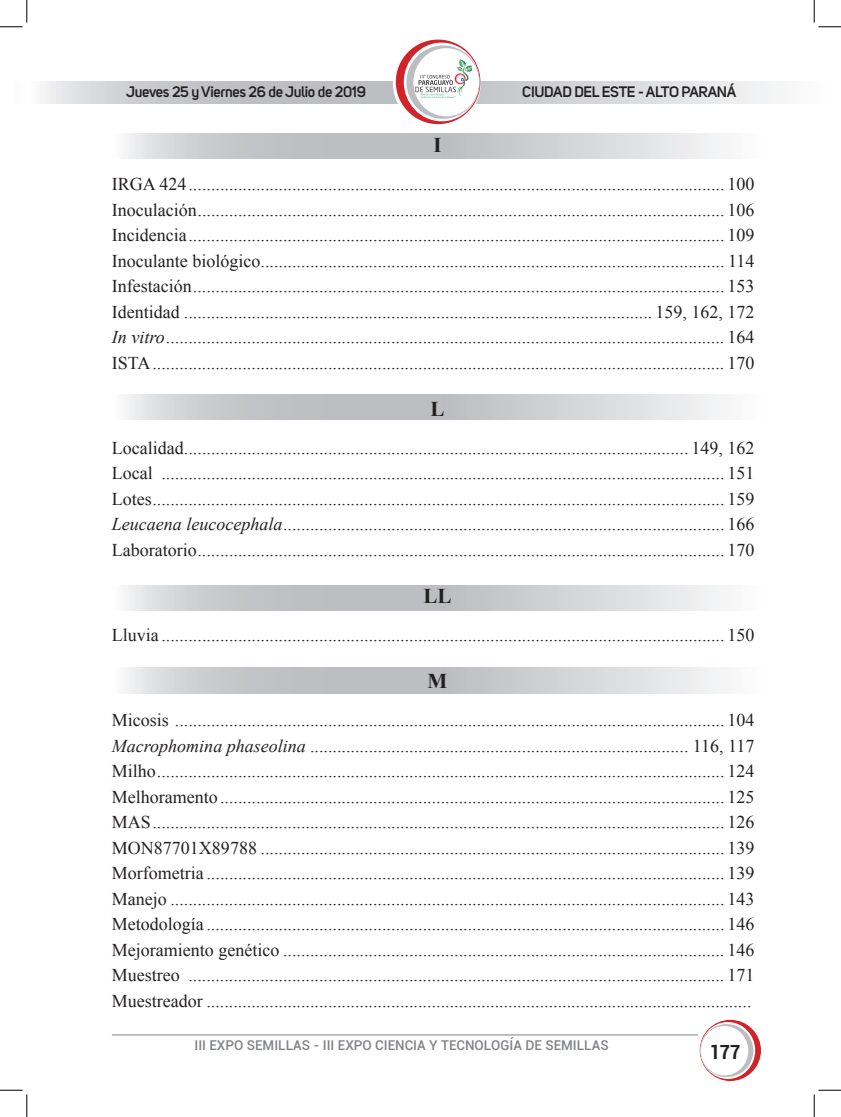
<style>
.page{position:relative;width:841px;height:1117px;background:#fff}
.page>*{position:absolute;margin:0;border:0;box-sizing:border-box;transform-origin:0 0}
.t1{font:700 21px "Times New Roman";color:#231f20}
.t2{font:700 condensed 19.5px "Roboto";color:#231f20}
.t3{font:18px/25.5px "Times New Roman";color:#231f20;text-align:justify}
.t4{font:600 15px "Uni Sans";letter-spacing:-.02em;color:#231f20}
.t5{font:500 13.5px "Roboto";color:#808285}
.s1{font-style:italic}
</style>
<div class="page">
<svg style="left:699px;top:1019px;width:63px;height:64px"></svg>
<svg style="left:699px;top:1019px;width:61px;height:62px"></svg>
<svg style="left:700px;top:1022px;width:54px;height:56px"></svg>
<svg style="left:699px;top:1024px;width:54px;height:53px"></svg>
<div style="left:700px;top:1026px;width:47px;height:49px;background:#fff;border-radius:50%"></div>
<svg style="left:43px;top:81px;width:734px;height:22px;background:#d0d1d3"></svg>
<hr style="left:112px;top:1034px;width:585px;height:1px;background:#808285">
<svg style="left:392px;top:39px;width:88px;height:88px"></svg>
<svg style="left:395px;top:40px;width:85px;height:84px"></svg>
<svg style="left:403px;top:43px;width:76px;height:78px"></svg>
<svg style="left:406px;top:45px;width:73px;height:74px"></svg>
<div style="left:413px;top:48px;width:66px;height:68px;background:#fff;border-radius:50%"></div>
<svg style="left:415px;top:59px;width:57px;height:39px"></svg>
<svg style="left:125px;top:133px;width:598px;height:26px;background:#cecfd1"></svg>
<svg style="left:125px;top:394px;width:598px;height:25px;background:#cecfd1"></svg>
<svg style="left:125px;top:585px;width:598px;height:26px;background:#cecfd1"></svg>
<svg style="left:125px;top:667px;width:598px;height:26px;background:#cecfd1"></svg>
<svg style="left:0;top:0;width:27px;height:27px"></svg>
<svg style="left:0;top:1089px;width:27px;height:27px"></svg>
<svg style="left:813px;top:0;width:27px;height:27px"></svg>
<svg style="left:813px;top:1089px;width:27px;height:27px"></svg>
<p class="t4" style="left:126px;top:83px;width:241px">Jueves 25 y Viernes 26 de Julio de 2019</p>
<p class="t4" style="left:522px;top:83px;width:215px">CIUDAD DEL ESTE - ALTO PARANÁ</p>
<p class="t1" style="left:433px;top:130px;width:10px">I</p>
<p class="t3" style="left:112px;top:171px;width:644px">IRGA 424....................................................................................................................... 100<br>Inoculación..................................................................................................................... 106<br>Incidencia....................................................................................................................... 109<br>Inoculante biológico....................................................................................................... 114<br>Infestación...................................................................................................................... 153<br>Identidad ........................................................................................................ 159, 162, 172<br><span class="s1">In vitro</span>............................................................................................................................ 164<br>ISTA............................................................................................................................... 170</p>
<p class="t1" style="left:430px;top:394px;width:16px">L</p>
<p class="t3" style="left:112px;top:435px;width:644px">Localidad................................................................................................................ 149, 162<br>Local ............................................................................................................................. 151<br>Lotes............................................................................................................................... 159<br><span class="s1">Leucaena leucocephala</span>.................................................................................................. 166<br>Laboratorio..................................................................................................................... 170</p>
<p class="t1" style="left:423px;top:581px;width:30px">LL</p>
<p class="t3" style="left:112px;top:622px;width:643px">Lluvia ............................................................................................................................. 150</p>
<p class="t1" style="left:427px;top:666px;width:21px">M</p>
<p class="t3" style="left:112px;top:707px;width:644px">Micosis .......................................................................................................................... 104<br><span class="s1">Macrophomina phaseolina</span> .................................................................................... 116, 117<br>Milho.............................................................................................................................. 124<br>Melhoramento................................................................................................................ 125<br>MAS............................................................................................................................... 126<br>MON87701X89788 ....................................................................................................... 139<br>Morfometria ................................................................................................................... 139<br>Manejo ........................................................................................................................... 143<br>Metodología ................................................................................................................... 146<br>Mejoramiento genético .................................................................................................. 146<br>Muestreo ....................................................................................................................... 171<br>Muestreador .........................................................................................................................</p>
<p class="t5" style="left:194px;top:1036px;width:414px">III EXPO SEMI LLAS - III EXPO CIENCIA Y TECNOLOGÍA DE SEMI LLAS</p>
<p class="t2" style="left:709px;top:1038px;width:32px">177</p>
</div>
